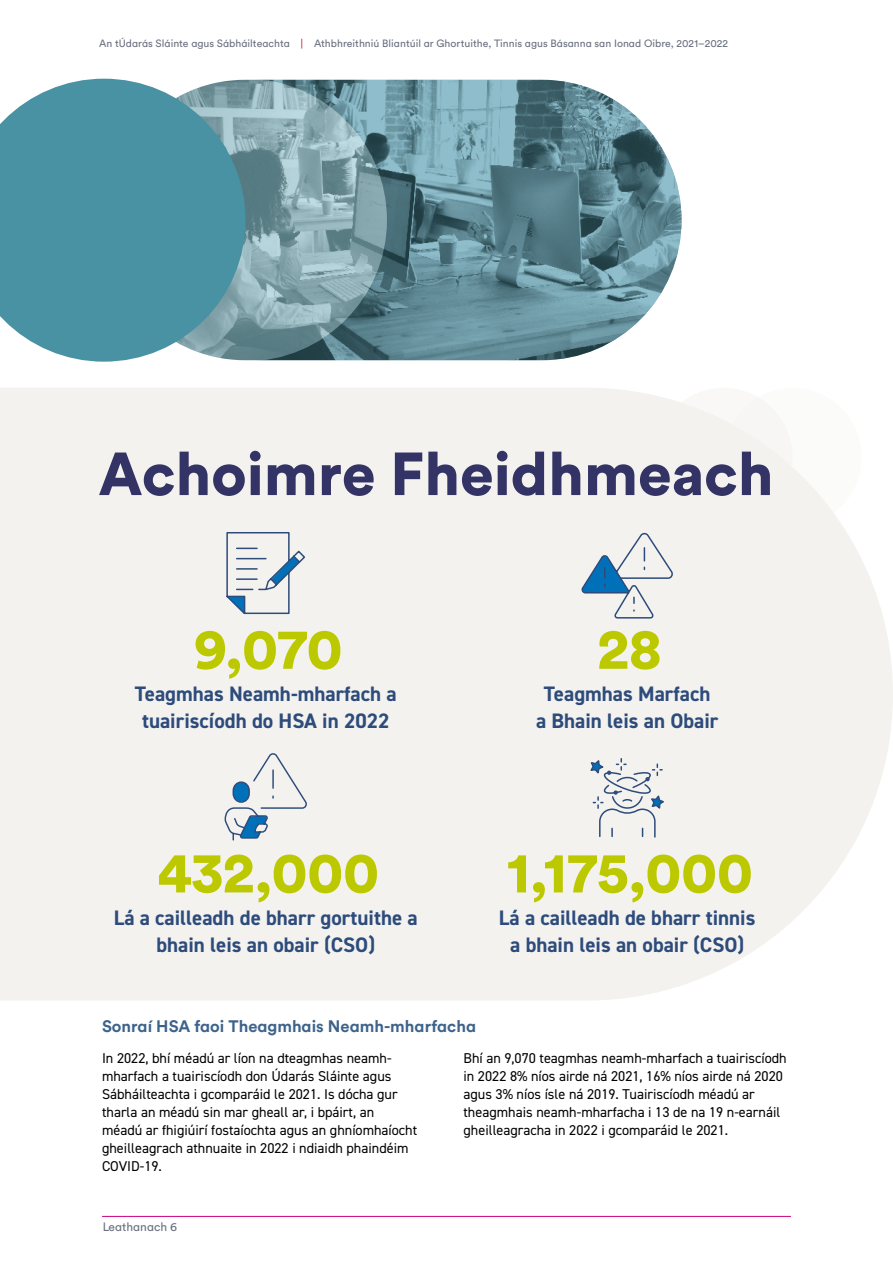
<style>
.page{position:relative;width:893px;height:1263px;background:#fff}
.page>*{position:absolute;margin:0;border:0;box-sizing:border-box;transform-origin:0 0}
.HSA_Main_Head_1{font:900 60px "Circular Std";color:#336}
.HSA_Main_Head_1-2{font:900 57.15px "Circular Std";color:#bdc900}
.HSA_body{font:700 21px/27px "DIN2014";color:#2d4b7b;text-align:center}
.HSA_Subhead_C{font:700 16.5px "VM Circular Shout";color:#3d638b}
.HSA_body-2{font:14.25px/18px "DIN2014";color:#000}
.t1{font:12px "VM Circular Chat";letter-spacing:.005em;color:#697080}
.t2{font:10.5px "VM Circular Chat";letter-spacing:.005em;color:#697080}
.s1{color:#d22d59}
</style>
<div class="page">
<hr style="left:102px;top:1216px;width:689px;height:1px;background:#c7027f">
<div style="left:0;top:388px;width:893px;height:612px;background:#f3f2ef"></div>
<img style="left:266px;top:80px;width:415px;height:280px">
<svg style="left:104px;top:79px;width:283px;height:282px"></svg>
<svg style="left:0;top:79px;width:245px;height:283px;fill:#4892a4"></svg>
<div style="left:723px;top:388px;width:138px;height:139px;background:#fbfbfa;border-radius:50%"></div>
<div style="left:655px;top:388px;width:137px;height:139px;background:#f3f2ef;border-radius:50%"></div>
<svg style="left:226px;top:531px;width:80px;height:84px"></svg>
<svg style="left:579px;top:531px;width:94px;height:88px"></svg>
<svg style="left:224px;top:751px;width:85px;height:90px"></svg>
<svg style="left:588px;top:757px;width:79px;height:81px"></svg>
<p class="t2" style="left:99px;top:36px;width:630px">An tÚdarás Sláinte agus Sábháilteachta <span class="s1">|</span> Athbhreithniú Bliantúil ar Ghortuithe, Tinnis agus Básanna san Ionad Oibre, 2021–2022</p>
<p class="HSA_Main_Head_1" style="left:98px;top:434px;width:677px">Achoimre Fheidhmeach</p>
<p class="HSA_Main_Head_1-2" style="left:194px;top:611px;width:150px">9,070</p>
<p class="HSA_body" style="left:135px;top:680px;width:263px">Teagmhas Neamh-mharfach a tuairiscíodh do HSA in 2022</p>
<p class="HSA_Main_Head_1-2" style="left:157px;top:834px;width:223px">432,000</p>
<p class="HSA_body" style="left:114px;top:904px;width:305px">Lá a cailleadh de bharr gortuithe a bhain leis an obair (CSO)</p>
<p class="HSA_Main_Head_1-2" style="left:597px;top:611px;width:66px">28</p>
<p class="HSA_body" style="left:536px;top:680px;width:184px">Teagmhas Marfach<br>a Bhain leis an Obair</p>
<p class="HSA_Main_Head_1-2" style="left:506px;top:834px;width:248px">1,175,000</p>
<p class="HSA_body" style="left:499px;top:904px;width:258px">Lá a cailleadh de bharr tinnis a bhain leis an obair (CSO)</p>
<p class="HSA_Subhead_C" style="left:102px;top:1015px;width:376px">Sonraí HSA faoi Theagmhais Neamh-mharfacha</p>
<p class="HSA_body-2" style="left:102px;top:1048px;width:317px">In 2022, bhí méadú ar líon na dteagmhas neamh&shy;mharfach a tuairiscíodh don Údarás Sláinte agus Sábháilteachta i gcomparáid le 2021. Is dócha gur tharla an méadú sin mar gheall ar, i bpáirt, an méadú ar fhigiúirí fostaíochta agus an ghníomhaíocht gheilleagrach athnuaite in 2022 i ndiaidh phaindéim COVID-19.</p>
<p class="HSA_body-2" style="left:463px;top:1048px;width:325px">Bhí an 9,070 teagmhas neamh-mharfach a tuairiscíodh in 2022 8% níos airde ná 2021, 16% níos airde ná 2020 agus 3% níos ísle ná 2019. Tuairiscíodh méadú ar theagmhais neamh-mharfacha i 13 de na 19 n-earnáil gheilleagracha in 2022 i gcomparáid le 2021.</p>
<p class="t1" style="left:102px;top:1219px;width:77px">Leathanach 6</p>
</div>
